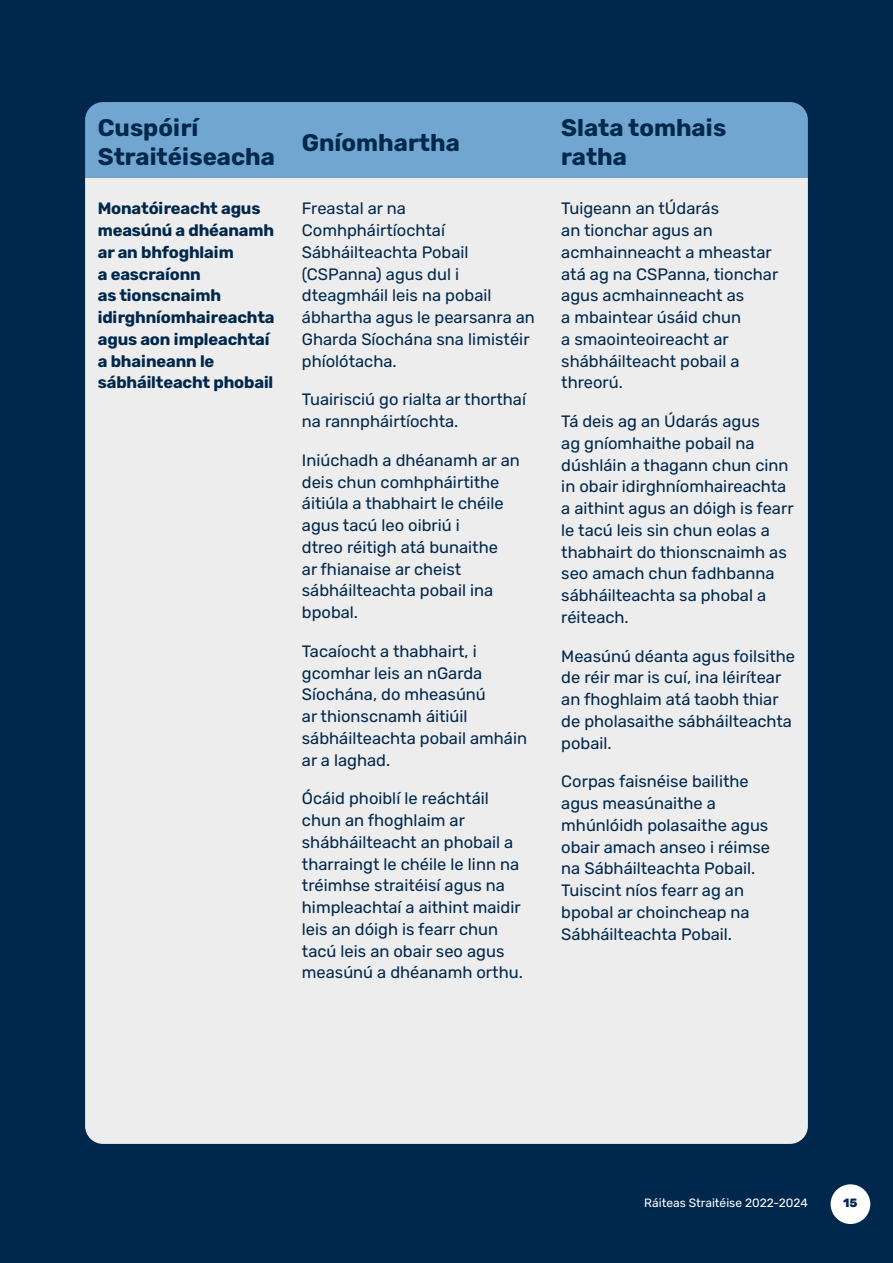
<style>
.page{position:relative;width:893px;height:1263px;background:#00284c}
.page>*{position:absolute;margin:0;border:0;box-sizing:border-box;transform-origin:0 0}
.t1{font:700 24px/28.8px "Rubik";color:#00284c}
.t2{font:16.5px/21.8px "Rubik";color:#00284c}
.t3{font:700 16.5px/21.8px "Rubik";letter-spacing:-.01em;color:#00284c}
.t4{font:12px "Rubik";color:#fff}
.t5{font:800 12px "Rubik";color:#00284c}
</style>
<div class="page">
<div style="left:85px;top:102px;width:723px;height:76px;background:#71a6d1"></div>
<div style="left:85px;top:178px;width:723px;height:966px;background:#ededee"></div>
<div style="left:831px;top:1184px;width:39px;height:40px;background:#fff;border-radius:50%"></div>
<p class="t1" style="left:98px;top:114px;width:179px">Cuspóirí<br>Straitéiseacha</p>
<p class="t1" style="left:302px;top:128px;width:159px">Gníomhartha</p>
<p class="t3" style="left:98px;top:198px;width:178px">Monatóireacht agus measúnú a dhéanamh ar an bhfoghlaim<br>a eascraíonn<br>as tionscnaimh idirghníomhaireachta agus aon impleachtaí a bhaineann le sábháilteacht phobail</p>
<p class="t2" style="left:302px;top:198px;width:235px">Freastal ar na<br>Comhpháirtíochtaí<br>Sábháilteachta Pobail (CSPanna) agus dul i dteagmháil leis na pobail ábhartha agus le pearsanra an<br>Gharda Síochána sna limistéir phíolótacha.</p>
<p class="t2" style="left:302px;top:389px;width:226px">Tuairisciú go rialta ar thorthaí na rannpháirtíochta.</p>
<p class="t2" style="left:302px;top:450px;width:219px">Iniúchadh a dhéanamh ar an deis chun comhpháirtithe áitiúla a thabhairt le chéile agus tacú leo oibriú i<br>dtreo réitigh atá bunaithe<br>ar fhianaise ar cheist sábháilteachta pobail ina bpobal.</p>
<p class="t2" style="left:302px;top:641px;width:227px">Tacaíocht a thabhairt, i gcomhar leis an nGarda<br>Síochána, do mheasúnú<br>ar thionscnamh áitiúil sábháilteachta pobail amháin ar a laghad.</p>
<p class="t2" style="left:302px;top:788px;width:222px">Ócáid phoiblí le reáchtáil chun an fhoghlaim ar shábháilteacht an phobail a tharraingt le chéile le linn na tréimhse straitéisí agus na himpleachtaí a aithint maidir leis an dóigh is fearr chun tacú leis an obair seo agus measúnú a dhéanamh orthu.</p>
<p class="t1" style="left:561px;top:114px;width:167px">Slata tomhais ratha</p>
<p class="t2" style="left:561px;top:198px;width:218px">Tuigeann an tÚdarás<br>an tionchar agus an acmhainneacht a mheastar atá ag na CSPanna, tionchar agus acmhainneacht as<br>a mbaintear úsáid chun<br>a smaointeoireacht ar shábháilteacht pobail a threorú.</p>
<p class="t2" style="left:561px;top:411px;width:234px">Tá deis ag an Údarás agus<br>ag gníomhaithe pobail na dúshláin a thagann chun cinn in obair idirghníomhaireachta a aithint agus an dóigh is fearr le tacú leis sin chun eolas a thabhairt do thionscnaimh as seo amach chun fadhbanna sábháilteachta sa phobal a réiteach.</p>
<p class="t2" style="left:561px;top:645px;width:235px">Measúnú déanta agus foilsithe de réir mar is cuí, ina léirítear an fhoghlaim atá taobh thiar de pholasaithe sábháilteachta pobail.</p>
<p class="t2" style="left:561px;top:771px;width:210px">Corpas faisnéise bailithe agus measúnaithe a mhúnlóidh polasaithe agus obair amach anseo i réimse na Sábháilteachta Pobail.<br>Tuiscint níos fearr ag an bpobal ar choincheap na<br>Sábháilteachta Pobail.</p>
<p class="t4" style="left:644px;top:1196px;width:165px">Ráiteas Straitéise 2022-2024</p>
<p class="t5" style="left:843px;top:1196px;width:16px">15</p>
</div>
